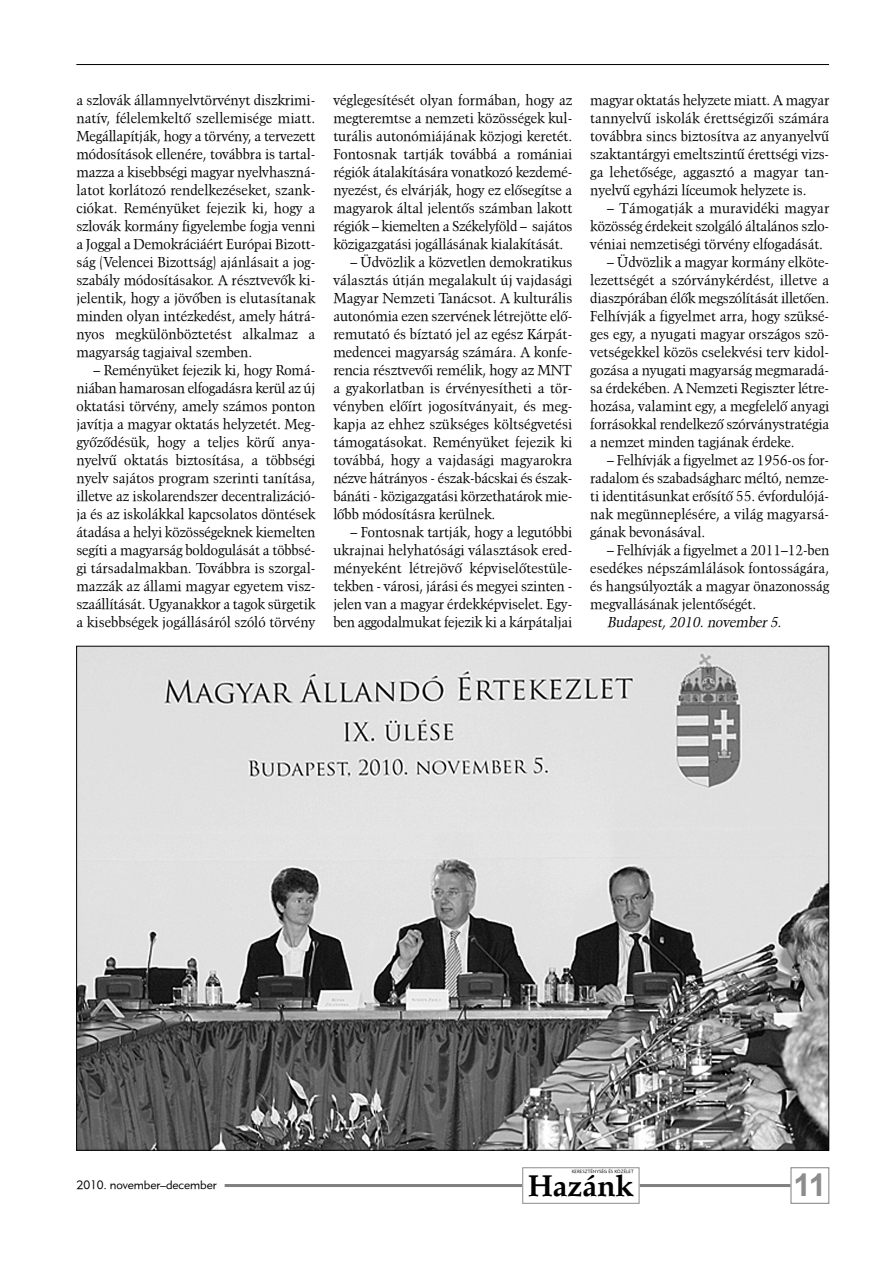
<style>
.page{position:relative;width:893px;height:1263px;background:#fff}
.page>*{position:absolute;margin:0;border:0;box-sizing:border-box;transform-origin:0 0}
.t1{font:700 31.5px "Arial";color:#8c8c8c}
.t2{font:30px "H Zapf Calligraphic 801 BT Bold";color:#000}
.t3{font:14.25px/18px "H Kuenstler";color:#000;text-align:justify;scale:.95 1}
.t4{font:italic 14.25px "H Kuenstler";color:#000;scale:.95 1}
.t5{font:12px "H Geometric 415 Lite BT";letter-spacing:-.005em;color:#000}
.t6{font:4.5px "H Geometric 415 Lite BT";color:#000}
</style>
<div class="page">
<hr style="left:76px;top:64px;width:753px;height:1px;background:#000">
<img style="left:78px;top:648px;width:749px;height:500px">
<div style="left:791px;top:1167px;width:38px;height:36px;border:1px solid #808080"></div>
<div style="left:522px;top:1167px;width:117px;height:36px;border:1px solid #8c8c8c"></div>
<hr style="left:640px;top:1184px;width:150px;height:3px;background:#808080">
<hr style="left:225px;top:1184px;width:297px;height:3px;background:#808080">
<p class="t3" style="left:76px;top:91px;width:253px">a szlovák államnyelvtörvényt diszkrimi&shy;natív, félelemkeltô szellemisége miatt.<br>Megállapítják, hogy a törvény, a tervezett módosítások ellenére, továbbra is tartal&shy;mazza a kisebbségi magyar nyelvhaszná&shy;latot korlátozó rendelkezéseket, szank&shy;ciókat. Reményüket fejezik ki, hogy a szlovák kormány figyelembe fogja venni a Joggal a Demokráciáért Európai Bizott&shy;ság (Velencei Bizottság) ajánlásait a jog&shy;szabály módosításakor. A résztvevôk ki&shy;jelentik, hogy a jövôben is elutasítanak minden olyan intézkedést, amely hátrá&shy;nyos megkülönböztetést alkalmaz a magyarság tagjaival szemben.</p>
<p class="t3" style="left:76px;top:361px;width:253px;text-indent:17px">– Reményüket fejezik ki, hogy Romá&shy;niában hamarosan elfogadásra kerül az új oktatási törvény, amely számos ponton javítja a magyar oktatás helyzetét. Meg&shy;gyôzôdésük, hogy a teljes körû anya&shy;nyelvû oktatás biztosítása, a többségi nyelv sajátos program szerinti tanítása, illetve az iskolarendszer decentralizáció&shy;ja és az iskolákkal kapcsolatos döntések átadása a helyi közösségeknek kiemelten segíti a magyarság boldogulását a többsé&shy;gi társadalmakban. Továbbra is szorgal&shy;mazzák az állami magyar egyetem visz&shy;szaállítását. Ugyanakkor a tagok sürgetik a kisebbségek jogállásáról szóló törvény</p>
<p class="t3" style="left:333px;top:91px;width:253px">véglegesítését olyan formában, hogy az megteremtse a nemzeti közösségek kul&shy;turális autonómiájának közjogi keretét.<br>Fontosnak tartják továbbá a romániai régiók átalakítására vonatkozó kezdemé&shy;nyezést, és elvárják, hogy ez elôsegítse a magyarok által jelentôs számban lakott régiók – kiemelten a Székelyföld – sajátos közigazgatási jogállásának kialakítását.</p>
<p class="t3" style="left:333px;top:253px;width:253px;text-indent:17px">– Üdvözlik a közvetlen demokratikus választás útján megalakult új vajdasági Magyar Nemzeti Tanácsot. A kulturális autonómia ezen szervének létrejötte elô&shy;remutató és bíztató jel az egész Kárpát&shy;medencei magyarság számára. A konfe&shy;rencia résztvevôi remélik, hogy az MNT a gyakorlatban is érvényesítheti a tör&shy;vényben elôírt jogosítványait, és meg&shy;kapja az ehhez szükséges költségvetési támogatásokat. Reményüket fejezik ki továbbá, hogy a vajdasági magyarokra nézve hátrányos - észak-bácskai és észak&shy;bánáti - közigazgatási körzethatárok mie&shy;lôbb módosításra kerülnek.</p>
<p class="t3" style="left:333px;top:523px;width:253px;text-indent:17px">– Fontosnak tartják, hogy a legutóbbi ukrajnai helyhatósági választások ered&shy;ményeként létrejövô képviselôtestüle&shy;tekben - városi, járási és megyei szinten - jelen van a magyar érdekképviselet. Egy&shy;ben aggodalmukat fejezik ki a kárpátaljai</p>
<p class="t3" style="left:590px;top:91px;width:253px">magyar oktatás helyzete miatt. A magyar tannyelvû iskolák érettségizôi számára továbbra sincs biztosítva az anyanyelvû szaktantárgyi emeltszintû érettségi vizs&shy;ga lehetôsége, aggasztó a magyar tan&shy;nyelvû egyházi líceumok helyzete is.</p>
<p class="t3" style="left:590px;top:199px;width:253px;text-indent:17px">– Támogatják a muravidéki magyar közösség érdekeit szolgáló általános szlo&shy;véniai nemzetiségi törvény elfogadását.</p>
<p class="t3" style="left:590px;top:253px;width:253px;text-indent:17px">– Üdvözlik a magyar kormány elköte&shy;lezettségét a szórványkérdést, illetve a diaszpórában élôk megszólítását illetôen.<br>Felhívják a figyelmet arra, hogy szüksé&shy;ges egy, a nyugati magyar országos szö&shy;vetségekkel közös cselekvési terv kidol&shy;gozása a nyugati magyarság megmaradá&shy;sa érdekében. A Nemzeti Regiszter létre&shy;hozása, valamint egy, a megfelelô anyagi forrásokkal rendelkezô szórványstratégia a nemzet minden tagjának érdeke.</p>
<p class="t3" style="left:590px;top:451px;width:253px;text-indent:17px">– Felhívják a figyelmet az 1956-os for&shy;radalom és szabadságharc méltó, nemze&shy;ti identitásunkat erôsítô 55. évfordulójá&shy;nak megünneplésére, a világ magyarsá&shy;gának bevonásával.</p>
<p class="t3" style="left:590px;top:541px;width:253px;text-indent:17px">– Felhívják a figyelmet a 2011–12-ben esedékes népszámlálások fontosságára, és hangsúlyozták a magyar önazonosság megvallásának jelentôségét.</p>
<p class="t4" style="left:607px;top:613px;width:188px">Budapest, 2010. november 5.</p>
<p class="t5" style="left:77px;top:1177px;width:141px">2010. november–december</p>
<p class="t6" style="left:572px;top:1168px;width:63px">KERESZTÉNYSÉG ÉS KÖZÉLET</p>
<h2 class="t2" style="left:528px;top:1167px;width:107px">Hazánk</h2>
<h1 class="t1" style="left:794px;top:1168px;width:34px">11</h1>
</div>
